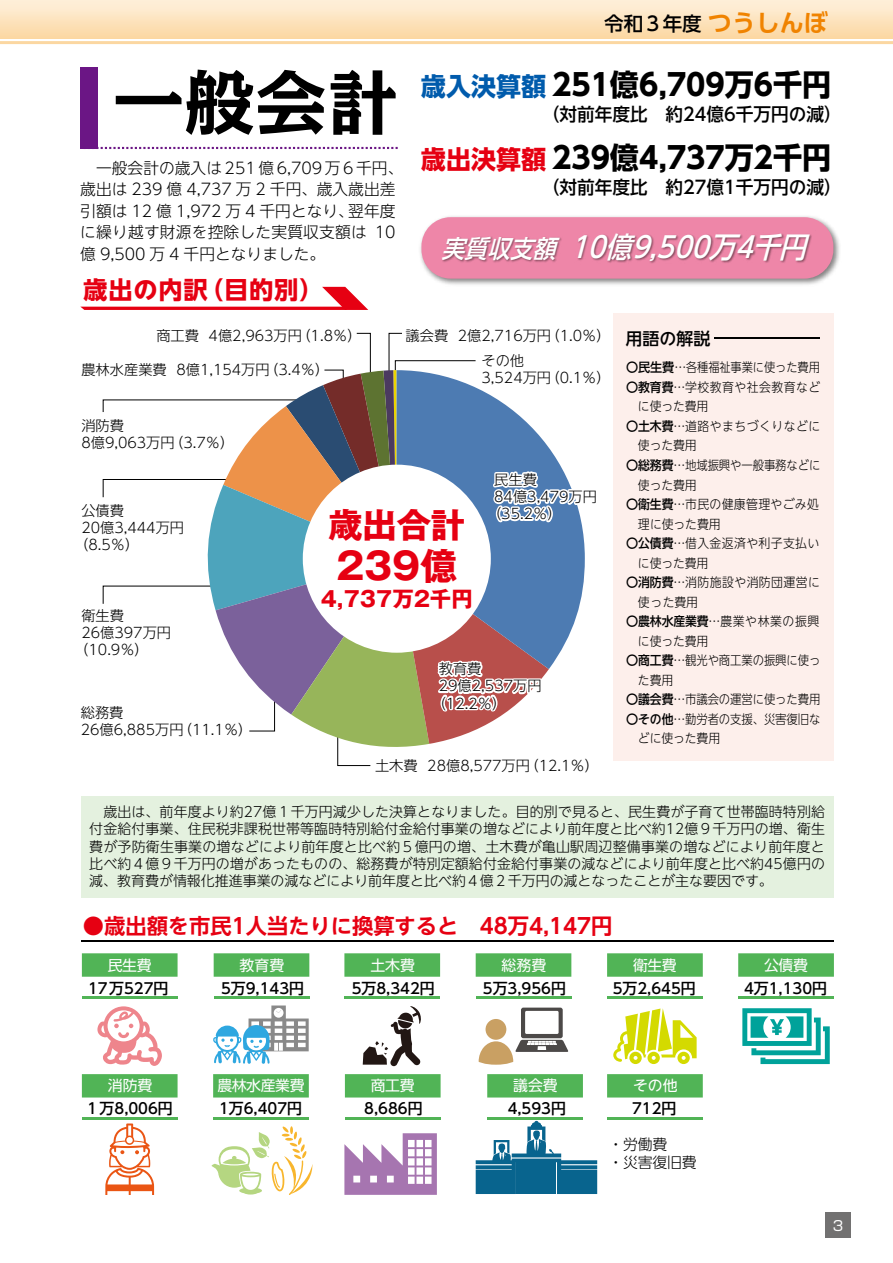
<style>
.page{position:relative;width:893px;height:1263px;background:#fff}
.page>*{position:absolute;margin:0;border:0;box-sizing:border-box;transform-origin:0 0}
.t1{font:700 69.6px "Kakumin Pro";color:#000}
.t2{font:700 37.05px "Gothic MB101 Pr 6 N";color:#e60012}
.t3{font:700 34.2px "Gothic MB101 Pr 6 N";color:#e60012}
.t4{font:700 29.85px "UD Shin Go NT Pro";color:#000}
.t5{font:italic 500 28.8px "UD Shin Go Pro";color:#fff;scale:.92 1}
.t6{font:700 24.3px "UD Shin Go NT Pro";letter-spacing:.03em;color:#e60012}
.t7{font:700 24px "UD Shin Go Pro De";color:#f08300}
.t8{font:700 21.3px "UD Shin Go NT Pro De";color:#e60012}
.t9{font:700 21.3px "Gothic MB101 Pr 6 N";color:#e60012}
.t10{font:500 19.5px "UD Shin Go Pro";color:#000}
.t11{font:500 18px "UD Shin Go NT Pro";color:#000}
.t12{font:500 16.95px "UD Shin Go NT Pro";color:#000}
.t13{font:300 15.75px/21.5px "UD Shin Go NT Pro";color:#000}
.t14{font:500 14.85px "UD Shin Go NT Pro";color:#000}
.t15{font:14.85px "UD Shin Go NT Pro";letter-spacing:-.03em;color:#fff}
.t16{font:300 14.85px/17.9px "UD Shin Go NT Pro";letter-spacing:-.015em;color:#000}
.t17{font:300 14.25px/17.1px "UD Shin Go NT Pro";color:#000}
.t18{font:300 13.95px/17.2px "UD Shin Go NT Pro";color:#000;text-align:justify}
.t19{font:13.8px "Shin Go Pr 6 N";color:#fff}
.t20{font:300 12.75px "UD Shin Go NT Pro";letter-spacing:-.01em;color:#000;scale:.93 1}
.t21{font:300 12.75px "UD Shin Go NT Pro";letter-spacing:.04em;color:#000;scale:.93 1}
.t22{font:300 12.75px "UD Shin Go NT Pro";letter-spacing:.03em;color:#000;scale:.93 1}
.t23{font:300 12.75px "UD Shin Go NT Pro";letter-spacing:.05em;color:#000;scale:.93 1}
.s1{font-size:25.5px;color:#005bac}
.s2{font-size:25.5px;color:#e60012}
.s3{font-size:24.75px}
.s4{font-weight:500}
</style>
<div class="page">
<hr style="left:0;top:41px;width:893px;height:3px;background:#fbd7a1">
<div style="left:0;top:0;width:893px;height:38px;background:linear-gradient(to bottom,#fef1dc,#fcd8a5)"></div>
<img style="left:420px;top:216px;width:420px;height:69px">
<div style="left:421px;top:217px;width:412px;height:62px;background:#ee86a8;border-radius:29px"></div>
<div style="left:80px;top:68px;width:17px;height:81px;background:#6b1685"></div>
<div style="left:81px;top:796px;width:752px;height:102px;background:#e4f1df"></div>
<svg style="left:102px;top:332px;width:483px;height:435px"></svg>
<hr style="left:82px;top:940px;width:752px;height:1px;background:#000">
<svg style="left:82px;top:953px;width:96px;height:24px;background:#56b65a"></svg>
<hr style="left:82px;top:997px;width:96px;height:2px;background:#51b456">
<svg style="left:97px;top:1006px;width:65px;height:60px"></svg>
<svg style="left:607px;top:953px;width:96px;height:24px;background:#55b65a"></svg>
<hr style="left:607px;top:997px;width:96px;height:2px;background:#51b456">
<svg style="left:613px;top:1008px;width:84px;height:56px"></svg>
<svg style="left:738px;top:953px;width:96px;height:24px;background:#55b65a"></svg>
<hr style="left:738px;top:997px;width:96px;height:2px;background:#51b456">
<svg style="left:742px;top:1008px;width:88px;height:56px"></svg>
<svg style="left:476px;top:953px;width:95px;height:24px;background:#55b55a"></svg>
<hr style="left:476px;top:997px;width:95px;height:2px;background:#51b456">
<div style="left:521px;top:1007px;width:42px;height:31px;background:#4c4948;border-radius:2px"></div>
<div style="left:525px;top:1011px;width:34px;height:23px;background:#fff"></div>
<div style="left:486px;top:1019px;width:20px;height:21px;background:#c9a063;border-radius:50%"></div>
<svg style="left:479px;top:1040px;width:89px;height:25px"></svg>
<svg style="left:344px;top:953px;width:96px;height:24px;background:#56b65a"></svg>
<hr style="left:344px;top:997px;width:96px;height:2px;background:#51b456">
<svg style="left:363px;top:1006px;width:58px;height:60px"></svg>
<div style="left:345px;top:1074px;width:96px;height:23px;background:#51b456"></div>
<hr style="left:345px;top:1118px;width:96px;height:2px;background:#51b456">
<svg style="left:344px;top:1133px;width:93px;height:62px"></svg>
<div style="left:487px;top:1074px;width:96px;height:23px;background:#51b456"></div>
<hr style="left:487px;top:1118px;width:96px;height:2px;background:#51b456">
<svg style="left:476px;top:1121px;width:121px;height:73px"></svg>
<svg style="left:97px;top:147px;width:301px;height:2px"></svg>
<svg style="left:80px;top:287px;width:288px;height:23px"></svg>
<div style="left:613px;top:313px;width:220px;height:447px;background:#fdefeb"></div>
<hr style="left:715px;top:338px;width:105px;height:1px;background:#000">
<svg style="left:214px;top:953px;width:95px;height:24px;background:#55b55a"></svg>
<hr style="left:214px;top:997px;width:95px;height:2px;background:#51b456">
<svg style="left:213px;top:1005px;width:96px;height:59px"></svg>
<div style="left:213px;top:1074px;width:96px;height:23px;background:#51b456"></div>
<hr style="left:213px;top:1118px;width:96px;height:2px;background:#51b456">
<svg style="left:212px;top:1126px;width:101px;height:69px"></svg>
<div style="left:82px;top:1074px;width:96px;height:23px;background:#51b456"></div>
<hr style="left:82px;top:1118px;width:96px;height:2px;background:#51b456">
<svg style="left:105px;top:1123px;width:49px;height:71px"></svg>
<div style="left:607px;top:1074px;width:96px;height:23px;background:#51b456"></div>
<hr style="left:607px;top:1118px;width:96px;height:2px;background:#51b456">
<img style="left:442px;top:233px;width:370px;height:30px">
<div style="left:825px;top:1212px;width:25px;height:25px;background:#727171"></div>
<h3 class="t10" style="left:643px;top:8px;width:21px">３</h3>
<h3 class="t7" style="left:707px;top:4px;width:121px">つうしんぼ</h3>
<h3 class="t10" style="left:604px;top:7px;width:99px">令和２年度</h3>
<h1 class="t1" style="left:113px;top:47px;width:286px">一般会計</h1>
<h3 class="t4" style="left:421px;top:61px;width:412px"><span class="s1">歳入決算額</span> 251億6,709万6千円</h3>
<p class="t11" style="left:542px;top:100px;width:301px">（対前年度比　約24億6千万円の減）</p>
<p class="t13" style="left:80px;top:157px;width:325px">　一般会計の歳入は 251 億 6,709 万 6 千円、歳出は 239 億 4,737 万 2 千円、歳入歳出差引額は 12 億 1,972 万 4 千円となり、翌年度に繰り越す財源を控除した実質収支額は 10億 9,500 万 4 千円となりました。</p>
<h3 class="t6" style="left:83px;top:270px;width:242px">歳出の内訳（目的別）</h3>
<h3 class="t4" style="left:421px;top:134px;width:412px"><span class="s2">歳出決算額</span> 239億4,737万2千円</h3>
<p class="t11" style="left:542px;top:173px;width:301px">（対前年度比　約27億1千万円の減）</p>
<h3 class="t5" style="left:442px;top:223px;width:410px"><span class="s3">実質収支額</span> 10億9,500万4千円</h3>
<p class="t17" style="left:156px;top:326px;width:207px">商工費 4億2,963万円（1.8％）</p>
<p class="t17" style="left:481px;top:322px;width:131px;line-height:25.7px;text-indent:-76px">議会費 2億2,716万円（1.0％）その他</p>
<p class="t17" style="left:481px;top:369px;width:131px">3,524万円（0.1％）</p>
<p class="t17" style="left:81px;top:361px;width:249px">農林水産業費 8億1,154万円（3.4％）</p>
<p class="t17" style="left:81px;top:416px;width:154px">消防費<br>8億9,063万円（3.7％）</p>
<p class="t17" style="left:81px;top:502px;width:44px">公債費</p>
<p class="t17" style="left:81px;top:519px;width:104px">20億3,444万円</p>
<p class="t17" style="left:74px;top:536px;width:67px">（8.5％）</p>
<p class="t17" style="left:81px;top:606px;width:44px">衛生費</p>
<p class="t17" style="left:81px;top:623px;width:91px">26億397万円</p>
<p class="t17" style="left:74px;top:640px;width:76px">（10.9％）</p>
<p class="t17" style="left:81px;top:703px;width:173px">総務費<br>26億6,885万円（11.1％）</p>
<h3 class="t3" style="left:328px;top:496px;width:138px">歳出合計</h3>
<h2 class="t2" style="left:336px;top:535px;width:123px">239億</h2>
<h3 class="t9" style="left:321px;top:582px;width:153px">4,737万2千円</h3>
<p class="t17" style="left:494px;top:471px;width:44px">民生費</p>
<p class="t17" style="left:494px;top:488px;width:104px">84億3,479万円</p>
<p class="t17" style="left:487px;top:505px;width:76px">（35.2％）</p>
<p class="t17" style="left:439px;top:660px;width:44px">教育費</p>
<p class="t17" style="left:439px;top:677px;width:104px">29億2,537万円</p>
<p class="t17" style="left:432px;top:694px;width:76px">（12.2％）</p>
<p class="t17" style="left:375px;top:756px;width:225px">土木費 28億8,577万円（12.1％）</p>
<p class="t12" style="left:626px;top:324px;width:87px">用語の解説</p>
<p class="t20" style="left:626px;top:357px;width:210px"><span class="s4">〇民生費</span>…各種福祉事業に使った費用</p>
<p class="t21" style="left:626px;top:377px;width:210px"><span class="s4">〇教育費</span>…学校教育や社会教育など</p>
<p class="t20" style="left:626px;top:396px;width:90px">　に使った費用</p>
<p class="t21" style="left:626px;top:416px;width:210px"><span class="s4">〇土木費</span>…道路やまちづくりなどに</p>
<p class="t20" style="left:626px;top:435px;width:77px">　使った費用</p>
<p class="t20" style="left:626px;top:455px;width:210px"><span class="s4">〇総務費</span>…地域振興や一般事務などに</p>
<p class="t20" style="left:626px;top:474px;width:77px">　使った費用</p>
<p class="t22" style="left:626px;top:494px;width:209px"><span class="s4">〇衛生費</span>…市民の健康管理やごみ処</p>
<p class="t20" style="left:638px;top:513px;width:90px">理に使った費用</p>
<p class="t22" style="left:626px;top:533px;width:209px"><span class="s4">〇公債費</span>…借入金返済や利子支払い</p>
<p class="t20" style="left:626px;top:552px;width:90px">　に使った費用</p>
<p class="t21" style="left:626px;top:572px;width:210px"><span class="s4">〇消防費</span>…消防施設や消防団運営に</p>
<p class="t20" style="left:638px;top:591px;width:66px">使った費用</p>
<p class="t23" style="left:626px;top:611px;width:209px"><span class="s4">〇農林水産業費</span>…農業や林業の振興</p>
<p class="t20" style="left:626px;top:630px;width:90px">　に使った費用</p>
<p class="t20" style="left:626px;top:650px;width:210px"><span class="s4">〇商工費</span>…観光や商工業の振興に使っ</p>
<p class="t20" style="left:626px;top:669px;width:52px">　た費用</p>
<p class="t20" style="left:626px;top:689px;width:210px"><span class="s4">〇議会費</span>…市議会の運営に使った費用</p>
<p class="t20" style="left:626px;top:708px;width:210px"><span class="s4">〇その他</span>…勤労者の支援、災害復旧な</p>
<p class="t20" style="left:626px;top:728px;width:103px">　どに使った費用</p>
<p class="t18" style="left:89px;top:803px;width:737px">　歳出は、前年度より約27億１千万円減少した決算となりました。目的別で見ると、民生費が子育て世帯臨時特別給付金給付事業、住民税非課税世帯等臨時特別給付金給付事業の増などにより前年度と比べ約12億９千万円の増、衛生費が予防衛生事業の増などにより前年度と比べ約５億円の増、土木費が亀山駅周辺整備事業の増などにより前年度と比べ約４億９千万円の増があったものの、総務費が特別定額給付金給付事業の減などにより前年度と比べ約45億円の減、教育費が情報化推進事業の減などにより前年度と比べ約４億２千万円の減となったことが主な要因です。</p>
<h3 class="t8" style="left:83px;top:908px;width:531px">●歳出額を市民1人当たりに換算すると　48万4,147円</h3>
<p class="t15" style="left:108px;top:953px;width:45px">民生費</p>
<p class="t14" style="left:88px;top:976px;width:82px">17万527円</p>
<p class="t15" style="left:633px;top:953px;width:45px">衛生費</p>
<p class="t14" style="left:613px;top:976px;width:85px">5万2,645円</p>
<p class="t15" style="left:502px;top:953px;width:46px">総務費</p>
<p class="t14" style="left:483px;top:976px;width:85px">5万3,956円</p>
<p class="t15" style="left:240px;top:953px;width:46px">教育費</p>
<p class="t14" style="left:221px;top:976px;width:85px">5万9,143円</p>
<p class="t15" style="left:370px;top:953px;width:46px">土木費</p>
<p class="t14" style="left:352px;top:976px;width:85px">5万8,342円</p>
<p class="t15" style="left:108px;top:1074px;width:46px">消防費</p>
<p class="t14" style="left:85px;top:1097px;width:90px">１万8,006円</p>
<p class="t15" style="left:217px;top:1074px;width:89px">農林水産業費</p>
<p class="t14" style="left:219px;top:1097px;width:85px">1万6,407円</p>
<p class="t15" style="left:371px;top:1074px;width:45px">商工費</p>
<p class="t14" style="left:364px;top:1097px;width:60px">8,686円</p>
<p class="t15" style="left:513px;top:1074px;width:46px">議会費</p>
<p class="t14" style="left:508px;top:1097px;width:60px">4,593円</p>
<p class="t15" style="left:633px;top:1074px;width:46px">その他</p>
<p class="t14" style="left:632px;top:1097px;width:46px">712円</p>
<p class="t16" style="left:609px;top:1135px;width:90px">・労働費<br>・災害復旧費</p>
<p class="t15" style="left:764px;top:953px;width:45px">公債費</p>
<p class="t14" style="left:744px;top:976px;width:85px">4万1,130円</p>
<p class="t19" style="left:833px;top:1214px;width:12px">3</p>
</div>
